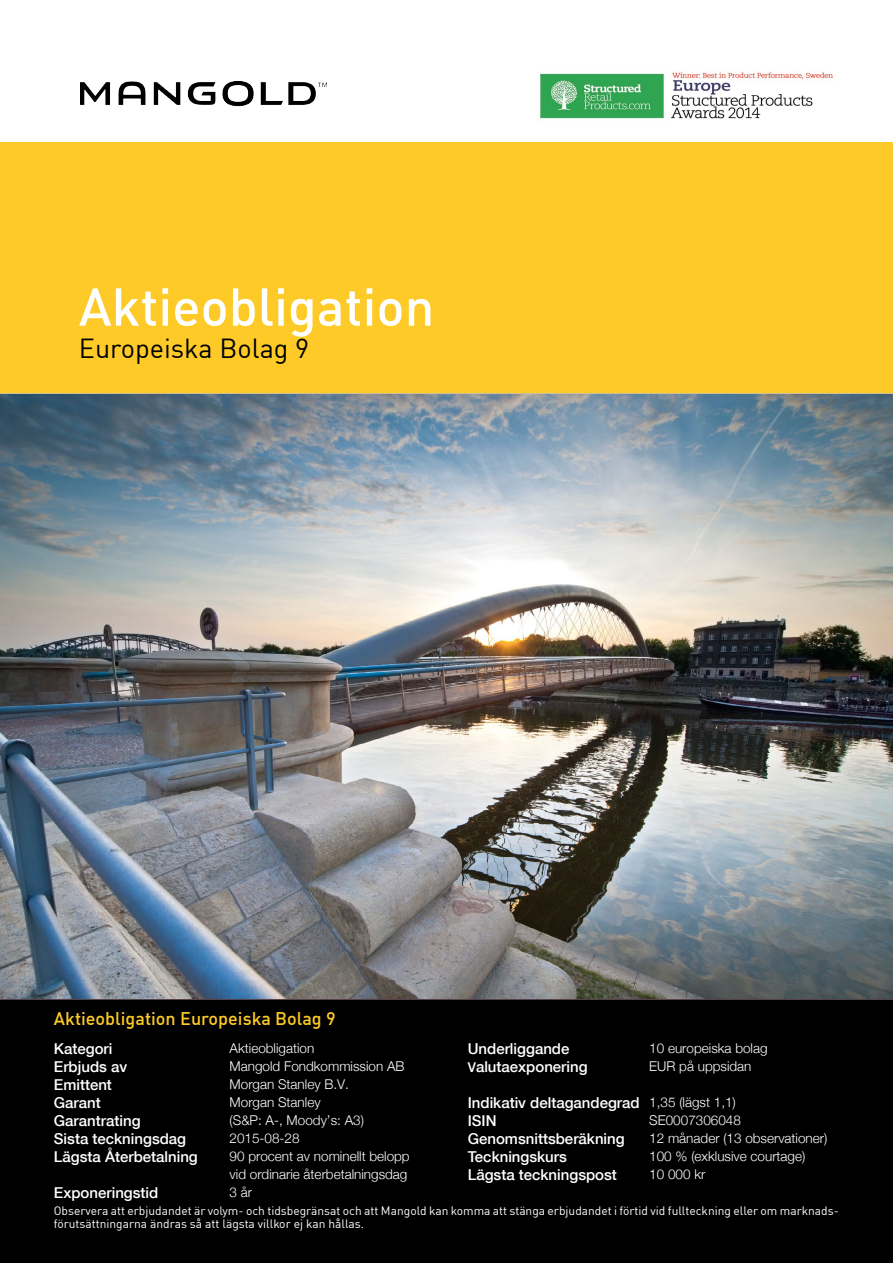
<style>
.page{position:relative;width:893px;height:1263px;background:#fff}
.page>*{position:absolute;margin:0;border:0;box-sizing:border-box;transform-origin:0 0}
.t1{font:500 52.5px "DIN Offc Pro";color:#fff}
.t2{font:27px "DIN Offc Pro";color:#000}
.t3{font:500 18px "DIN Offc Pro";color:#fdca27}
.t4{font:500 15px/18px "Helvetica Neue";color:#fff}
.t5{font:300 13.5px/18px "Helvetica Neue";color:#fff}
.t6{font:12px/13.5px "DIN Offc Pro";color:#fff}
.s1{font-size:13.5px}
</style>
<div class="page">
<div style="left:0;top:142px;width:893px;height:253px;background:#fdca27"></div>
<div style="left:0;top:997px;width:893px;height:266px;background:#000"></div>
<hr style="left:0;top:393px;width:893px;height:2px;background:#bcbec0">
<img style="left:81px;top:82px;width:246px;height:24px">
<img style="left:0;top:394px;width:893px;height:605px">
<img style="left:540px;top:71px;width:294px;height:48px">
<h1 class="t1" style="left:79px;top:264px;width:357px">Aktieobligation</h1>
<h2 class="t2" style="left:79px;top:327px;width:232px">Europeiska Bolag 9</h2>
<h3 class="t3" style="left:54px;top:1004px;width:283px">Aktieobligation Europeiska Bolag 9</h3>
<p class="t5" style="left:649px;top:1039px;width:120px">10 europeiska bolag<br>EUR på uppsidan</p>
<p class="t5" style="left:649px;top:1093px;width:180px">1,35 (lägst 1,1)<br>SE0007306048<br>12 månader (13 observationer)<br>100 % (exklusive courtage)<br>10 000 kr</p>
<p class="t6" style="left:54px;top:1202px;width:786px">Observera att erbjudandet är volym- och tidsbegränsat och att Mangold kan komma att stänga erbjudandet i förtid vid fullteckning eller om marknads&shy;förutsättningarna ändras så att lägsta villkor ej kan hållas.</p>
<p class="t5" style="left:230px;top:1039px;width:182px">Aktieobligation<br>Mangold Fondkommission AB<br>Morgan Stanley B.V.<br>Morgan Stanley<br>(S&amp;P: A-, Moody’s: A3)<br>2015-08-28<br>90 procent av nominellt belopp vid ordinarie återbetalningsdag<br>3 år</p>
<p class="t4" style="left:468px;top:1040px;width:121px">Underliggande<br><span class="s1">V</span>alutaexponering</p>
<p class="t4" style="left:54px;top:1040px;width:145px">Kategori<br>Erbjuds av<br>Emittent<br>Garant<br>Garantrating<br>Sista teckningsdag<br>Lägsta Återbetalning</p>
<p class="t4" style="left:54px;top:1184px;width:106px">Exponeringstid</p>
<p class="t4" style="left:468px;top:1094px;width:174px">Indikativ deltagandegrad<br>ISIN<br>Genomsnittsberäkning<br>Teckningskurs<br>Lägsta teckningspost</p>
</div>
